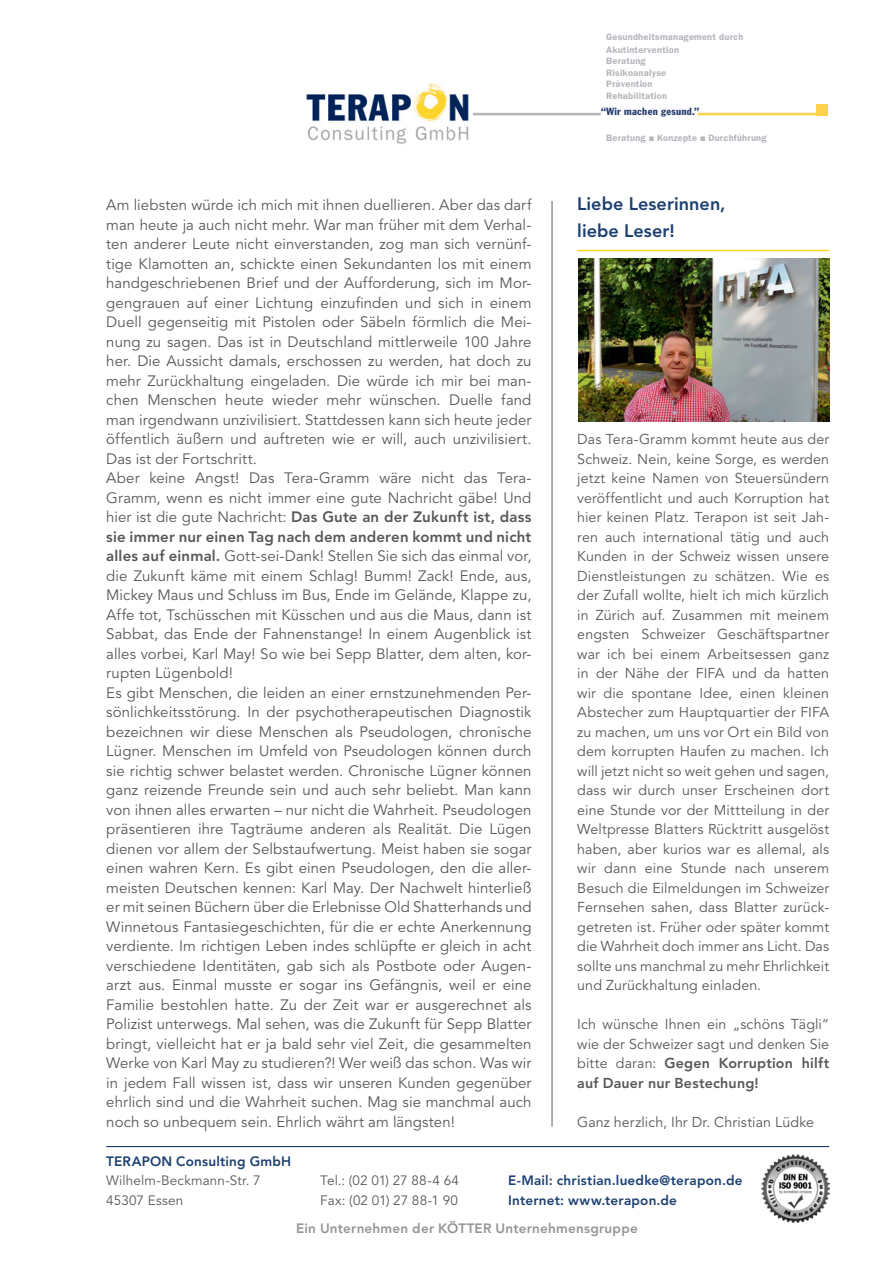
<style>
.page{position:relative;width:893px;height:1263px;background:#fff}
.page>*{position:absolute;margin:0;border:0;box-sizing:border-box;transform-origin:0 0}
.t1{font:800 18px/27px "Avenir LT Std";letter-spacing:.005em;color:#1c4071}
.t2{font:15px/19.5px "Avenir LT Std";letter-spacing:.005em;color:#57585a}
.t3{font:14.25px/19.5px "Avenir LT Std";letter-spacing:.01em;color:#57585a;text-align:justify}
.t4{font:800 13.5px/19.5px "Avenir LT Std";letter-spacing:.015em;color:#1c4071}
.t5{font:13.5px/19.5px "Avenir LT Std";letter-spacing:.01em;color:#57585a}
.t6{font:800 13.5px "Avenir LT Std";letter-spacing:.015em;color:#939598}
.t7{font:condensed 10.35px "Franklin Gothic";letter-spacing:.025em;color:#2b4071}
.t8{font:600 9.3px/11.6px "Franklin Gothic";letter-spacing:.025em;color:#b3b6bb}
.s1{font-weight:800}
</style>
<div class="page">
<img style="left:306px;top:83px;width:163px;height:61px">
<hr style="left:473px;top:113px;width:128px;height:2px;background:#b3b6bb">
<hr style="left:698px;top:113px;width:128px;height:2px;background:#fed24d">
<div style="left:817px;top:104px;width:11px;height:11px;background:#fed24d"></div>
<hr style="left:106px;top:1146px;width:723px;height:1px;background:#002359">
<img style="left:761px;top:1155px;width:68px;height:67px">
<hr style="left:577px;top:250px;width:252px;height:1px;background:#fed41d">
<hr style="left:551px;top:201px;width:2px;height:926px;background:#939598">
<img style="left:578px;top:258px;width:251px;height:164px">
<p class="t2" style="left:106px;top:196px;width:427px">Am liebsten würde ich mich mit ihnen duellieren. Aber das darf man heute ja auch nicht mehr. War man früher mit dem Verhal&shy;ten anderer Leute nicht einverstanden, zog man sich vernünf&shy;tige Klamotten an, schickte einen Sekundanten los mit einem handgeschriebenen Brief und der Aufforderung, sich im Mor&shy;gengrauen auf einer Lichtung einzufinden und sich in einem Duell gegenseitig mit Pistolen oder Säbeln förmlich die Mei&shy;nung zu sagen. Das ist in Deutschland mittlerweile 100 Jahre her. Die Aussicht damals, erschossen zu werden, hat doch zu mehr Zurückhaltung eingeladen. Die würde ich mir bei man&shy;chen Menschen heute wieder mehr wünschen. Duelle fand man irgendwann unzivilisiert. Stattdessen kann sich heute jeder öffentlich äußern und auftreten wie er will, auch unzivilisiert.<br>Das ist der Fortschritt.<br>Aber keine Angst! Das Tera-Gramm wäre nicht das Tera-Gramm, wenn es nicht immer eine gute Nachricht gäbe! Und hier ist die gute Nachricht: <span class="s1">Das Gute an der Zukunft ist, dass sie immer nur einen Tag nach dem anderen kommt und nicht alles auf einmal.</span> Gott-sei-Dank! Stellen Sie sich das einmal vor, die Zukunft käme mit einem Schlag! Bumm! Zack! Ende, aus, Mickey Maus und Schluss im Bus, Ende im Gelände, Klappe zu, Affe tot, Tschüsschen mit Küsschen und aus die Maus, dann ist Sabbat, das Ende der Fahnenstange! In einem Augenblick ist alles vorbei, Karl May! So wie bei Sepp Blatter, dem alten, kor&shy;rupten Lügenbold!<br>Es gibt Menschen, die leiden an einer ernstzunehmenden Per&shy;sönlichkeitsstörung. In der psychotherapeutischen Diagnostik bezeichnen wir diese Menschen als Pseudologen, chronische Lügner. Menschen im Umfeld von Pseudologen können durch sie richtig schwer belastet werden. Chronische Lügner können ganz reizende Freunde sein und auch sehr beliebt. Man kann von ihnen alles erwarten – nur nicht die Wahrheit. Pseudologen präsentieren ihre Tagträume anderen als Realität. Die Lügen dienen vor allem der Selbstaufwertung. Meist haben sie sogar einen wahren Kern. Es gibt einen Pseudologen, den die aller&shy;meisten Deutschen kennen: Karl May. Der Nachwelt hinterließ er mit seinen Büchern über die Erlebnisse Old Shatterhands und Winnetous Fantasiegeschichten, für die er echte Anerkennung verdiente. Im richtigen Leben indes schlüpfte er gleich in acht verschiedene Identitäten, gab sich als Postbote oder Augen&shy;arzt aus. Einmal musste er sogar ins Gefängnis, weil er eine Familie bestohlen hatte. Zu der Zeit war er ausgerechnet als Polizist unterwegs. Mal sehen, was die Zukunft für Sepp Blatter bringt, vielleicht hat er ja bald sehr viel Zeit, die gesammelten Werke von Karl May zu studieren?! Wer weiß das schon. Was wir in jedem Fall wissen ist, dass wir unseren Kunden gegenüber ehrlich sind und die Wahrheit suchen. Mag sie manchmal auch noch so unbequem sein. Ehrlich währt am längsten!</p>
<p class="t8" style="left:606px;top:30px;width:139px;line-height:12.9px">Gesundheitsmanagement durch<br>Akutintervention</p>
<p class="t8" style="left:606px;top:55px;width:62px">Beratung<br>Risikoanalyse<br>Prävention<br>Rehabilitation</p>
<p class="t8" style="left:606px;top:132px;width:162px">Beratung ■ Konzepte ■ Durchführung</p>
<p class="t7" style="left:601px;top:105px;width:100px">“Wir machen gesund.”</p>
<p class="t1" style="left:577px;top:190px;width:150px">Liebe Leserinnen, liebe Leser!</p>
<p class="t3" style="left:577px;top:430px;width:253px">Das Tera-Gramm kommt heute aus der Schweiz. Nein, keine Sorge, es werden jetzt keine Namen von Steuersündern veröffentlicht und auch Korruption hat hier keinen Platz. Terapon ist seit Jah&shy;ren auch international tätig und auch Kunden in der Schweiz wissen unsere Dienstleistungen zu schätzen. Wie es der Zufall wollte, hielt ich mich kürzlich in Zürich auf. Zusammen mit meinem engsten Schweizer Geschäftspartner war ich bei einem Arbeitsessen ganz in der Nähe der Fifa</p>
<p class="t3" style="left:577px;top:664px;width:253px;text-align:left;text-indent:155px">und da hatten wir die spontane Idee, einen kleinen Abstecher zum Hauptquartier der Fifa zu machen, um uns vor Ort ein Bild von dem korrupten Haufen zu machen. Ich will jetzt nicht so weit gehen und sagen, dass wir durch unser Erscheinen dort eine Stunde vor der Mittteilung in der Weltpresse Blatters Rücktritt ausgelöst haben, aber kurios war es allemal, als wir dann eine Stunde nach unserem Besuch die Eilmeldungen im Schweizer Fernsehen sahen, dass Blatter zurück&shy;getreten ist. Früher oder später kommt die Wahrheit doch immer ans Licht. Das sollte uns manchmal zu mehr Ehrlichkeit und Zurückhaltung einladen.</p>
<p class="t3" style="left:577px;top:1015px;width:253px">Ich wünsche Ihnen ein „schöns Tägli“ wie der Schweizer sagt und denken Sie bitte daran: <span class="s1">Gegen Korruption hilft auf Dauer nur Bestechung!</span></p>
<p class="t3" style="left:577px;top:1112px;width:238px">Ganz herzlich, Ihr Dr. Christian Lüdke</p>
<p class="t4" style="left:106px;top:1151px;width:186px">TERAPON Consulting GmbH</p>
<p class="t5" style="left:106px;top:1171px;width:156px">Wilhelm-Beckmann-Str. 7<br>45307 Essen</p>
<p class="t5" style="left:320px;top:1171px;width:140px">Tel.: (02 01) 27 88-4 64<br>Fax: (02 01) 27 88-1 90</p>
<p class="t4" style="left:508px;top:1171px;width:236px">E-Mail: christian.luedke@terapon.de<br>Internet: www.terapon.de</p>
<p class="t6" style="left:296px;top:1220px;width:343px">Ein Unternehmen der KÖTTER Unternehmensgruppe</p>
</div>
